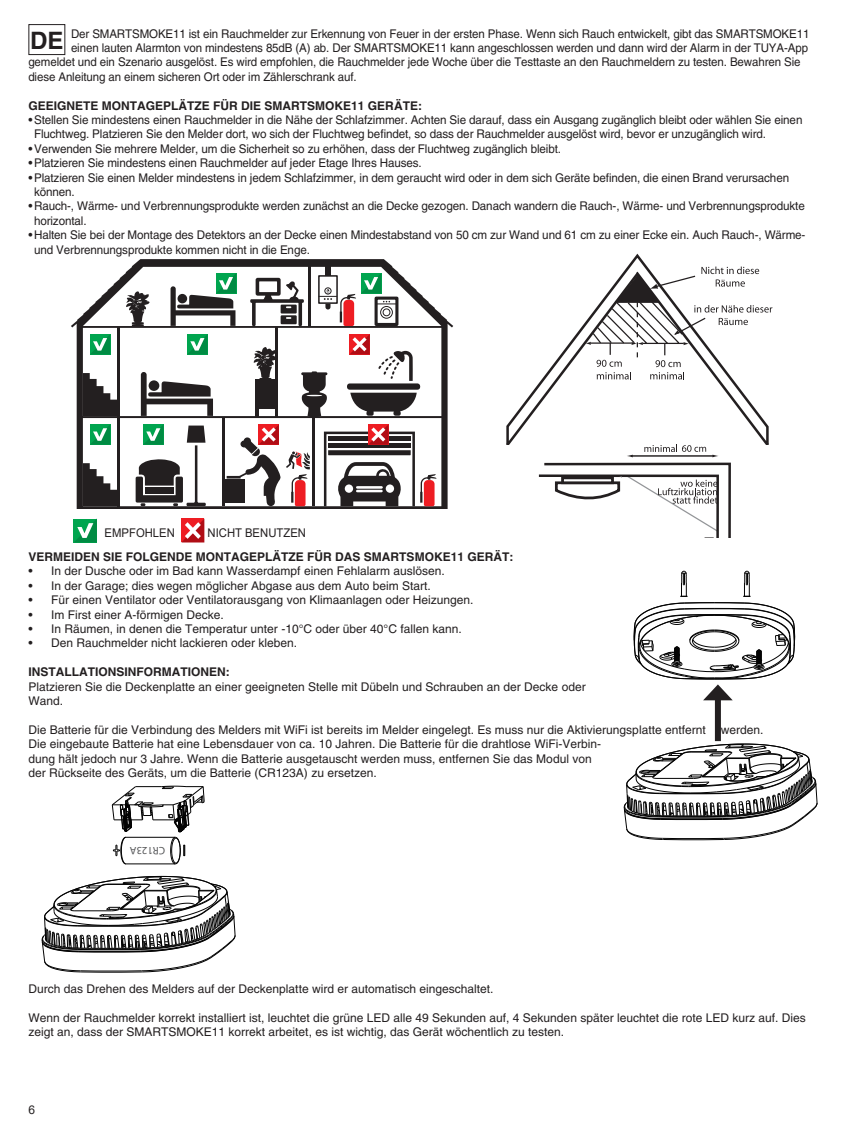
<style>
.page{position:relative;width:851px;height:1134px;background:#fff}
.page>*{position:absolute;margin:0;border:0;box-sizing:border-box;transform-origin:0 0}
.t1{font:700 24px "Helvetica";color:#231f20}
.t2{font:12px/14.4px "Helvetica";letter-spacing:-.01em;color:#231f20}
.t3{font:12px "Helvetica";letter-spacing:-.01em;color:#231f20;scale:.96 1}
.t4{font:700 12px "Helvetica";color:#231f20}
.t5{font:12px "Arial";color:#231f20;scale:.94 1}
.t6{font:12px "Arial";color:#231f20}
.t7{font:10.8px "Myriad Pro";color:#57585a}
</style>
<div class="page">
<svg style="left:506px;top:254px;width:263px;height:191px"></svg>
<svg style="left:585px;top:267px;width:187px;height:112px"></svg>
<div style="left:28px;top:24px;width:37px;height:31px;border:1px solid #231f20"></div>
<svg style="left:111px;top:786px;width:94px;height:78px"></svg>
<svg style="left:42px;top:876px;width:194px;height:97px"></svg>
<svg style="left:623px;top:743px;width:194px;height:97px"></svg>
<div style="left:714px;top:695px;width:6px;height:46px;background:#231f20"></div>
<svg style="left:539px;top:445px;width:256px;height:258px"></svg>
<div style="left:657px;top:679px;width:24px;height:24px;background:#fff"></div>
<div style="left:739px;top:681px;width:23px;height:25px;background:#fff"></div>
<div style="left:755px;top:551px;width:23px;height:28px;background:#fff"></div>
<div style="left:652px;top:551px;width:24px;height:28px;background:#fff"></div>
<svg style="left:71px;top:259px;width:382px;height:250px"></svg>
<svg style="left:83px;top:373px;width:34px;height:43px"></svg>
<svg style="left:141px;top:371px;width:72px;height:45px"></svg>
<div style="left:149px;top:380px;width:10px;height:11px;background:#231f20;border-radius:50%"></div>
<div style="left:224px;top:480px;width:21px;height:23px;background:#231f20"></div>
<hr style="left:222px;top:418px;width:2px;height:88px;background:#231f20">
<hr style="left:117px;top:418px;width:2px;height:88px;background:#231f20">
<hr style="left:313px;top:418px;width:2px;height:88px;background:#231f20">
<hr style="left:275px;top:327px;width:2px;height:90px;background:#231f20">
<hr style="left:117px;top:327px;width:2px;height:90px;background:#231f20">
<hr style="left:309px;top:264px;width:2px;height:63px;background:#231f20">
<svg style="left:301px;top:371px;width:26px;height:46px"></svg>
<div style="left:255px;top:379px;width:21px;height:30px;background:#231f20"></div>
<svg style="left:255px;top:409px;width:4px;height:7px"></svg>
<svg style="left:253px;top:347px;width:22px;height:35px"></svg>
<svg style="left:83px;top:463px;width:34px;height:43px"></svg>
<svg style="left:286px;top:451px;width:24px;height:55px"></svg>
<svg style="left:324px;top:424px;width:112px;height:82px"></svg>
<svg style="left:347px;top:334px;width:73px;height:82px"></svg>
<svg style="left:226px;top:424px;width:54px;height:82px"></svg>
<svg style="left:187px;top:334px;width:20px;height:20px"></svg>
<svg style="left:90px;top:334px;width:20px;height:20px"></svg>
<svg style="left:90px;top:424px;width:20px;height:21px"></svg>
<svg style="left:136px;top:424px;width:70px;height:82px"></svg>
<svg style="left:83px;top:267px;width:358px;height:59px"></svg>
<svg style="left:74px;top:518px;width:23px;height:24px"></svg>
<div style="left:181px;top:518px;width:23px;height:24px;background:#ee1d23"></div>
<svg style="left:182px;top:519px;width:22px;height:23px"></svg>
<p class="t3" style="left:71px;top:26px;width:770px">Der SMARTSMOKE11 ist ein Rauchmelder zur Erkennung von Feuer in der ersten Phase. Wenn sich Rauch entwickelt, gibt das SMARTSMOKE11</p>
<p class="t3" style="left:71px;top:41px;width:769px">einen lauten Alarmton von mindestens 85dB (A) ab. Der SMARTSMOKE11 kann angeschlossen werden und dann wird der Alarm in der TUYA-App</p>
<p class="t3" style="left:28px;top:55px;width:805px">gemeldet und ein Szenario ausgelöst. Es wird empfohlen, die Rauchmelder jede Woche über die Testtaste an den Rauchmeldern zu testen. Bewahren Sie</p>
<p class="t3" style="left:28px;top:70px;width:343px">diese Anleitung an einem sicheren Ort oder im Zählerschrank auf.</p>
<p class="t4" style="left:28px;top:98px;width:395px">GEEIGNETE MONTAGEPLÄTZE FÜR DIE SMARTSMOKE11 GERÄTE:</p>
<p class="t2" style="left:34px;top:113px;width:769px;text-indent:-6px">•Stellen Sie mindestens einen Rauchmelder in die Nähe der Schlafzimmer. Achten Sie darauf, dass ein Ausgang zugänglich bleibt oder wählen Sie einen<br>Fluchtweg. Platzieren Sie den Melder dort, wo sich der Fluchtweg befindet, so dass der Rauchmelder ausgelöst wird, bevor er unzugänglich wird.</p>
<p class="t2" style="left:28px;top:141px;width:534px">•Verwenden Sie mehrere Melder, um die Sicherheit so zu erhöhen, dass der Fluchtweg zugänglich bleibt.</p>
<p class="t2" style="left:28px;top:156px;width:395px">•Platzieren Sie mindestens einen Rauchmelder auf jeder Etage Ihres Hauses.</p>
<p class="t2" style="left:34px;top:170px;width:756px;text-indent:-6px">•Platzieren Sie einen Melder mindestens in jedem Schlafzimmer, in dem geraucht wird oder in dem sich Geräte befinden, die einen Brand verursachen können.</p>
<p class="t2" style="left:34px;top:199px;width:772px;text-indent:-6px">•Rauch-, Wärme- und Verbrennungsprodukte werden zunächst an die Decke gezogen. Danach wandern die Rauch-, Wärme- und Verbrennungsprodukte horizontal.</p>
<p class="t2" style="left:34px;top:228px;width:772px;text-indent:-6px">•Halten Sie bei der Montage des Detektors an der Decke einen Mindestabstand von 50 cm zur Wand und 61 cm zu einer Ecke ein. Auch Rauch-, Wärme&shy;und Verbrennungsprodukte kommen nicht in die Enge.</p>
<p class="t1" style="left:30px;top:26px;width:35px">DE</p>
<p class="t5" style="left:104px;top:524px;width:76px">EMPFOHLEN</p>
<p class="t5" style="left:207px;top:524px;width:106px">NICHT BENUTZEN</p>
<p class="t4" style="left:28px;top:549px;width:486px">VERMEIDEN SIE FOLGENDE MONTAGEPLÄTZE FÜR DAS SMARTSMOKE11 GERÄT:</p>
<p class="t2" style="left:28px;top:564px;width:418px">• In der Dusche oder im Bad kann Wasserdampf einen Fehlalarm auslösen.</p>
<p class="t2" style="left:28px;top:578px;width:404px">• In der Garage; dies wegen möglicher Abgase aus dem Auto beim Start.</p>
<p class="t2" style="left:28px;top:593px;width:446px">• Für einen Ventilator oder Ventilatorausgang von Klimaanlagen oder Heizungen.</p>
<p class="t2" style="left:28px;top:607px;width:197px">• Im First einer A-förmigen Decke.</p>
<p class="t2" style="left:28px;top:621px;width:435px">• In Räumen, in denen die Temperatur unter -10°C oder über 40°C fallen kann.</p>
<p class="t2" style="left:28px;top:636px;width:270px">• Den Rauchmelder nicht lackieren oder kleben.</p>
<p class="t4" style="left:28px;top:665px;width:203px">INSTALLATIONSINFORMATIONEN:</p>
<p class="t2" style="left:28px;top:679px;width:558px">Platzieren Sie die Deckenplatte an einer geeigneten Stelle mit Dübeln und Schrauben an der Decke oder<br>Wand.</p>
<p class="t2" style="left:28px;top:722px;width:678px">Die Batterie für die Verbindung des Melders mit WiFi ist bereits im Melder eingelegt. Es muss nur die Aktivierungsplatte entfernt</p>
<p class="t2" style="left:720px;top:722px;width:44px">werden.</p>
<p class="t2" style="left:28px;top:737px;width:574px">Die eingebaute Batterie hat eine Lebensdauer von ca. 10 Jahren. Die Batterie für die drahtlose WiFi-Verbin&shy;dung hält jedoch nur 3 Jahre. Wenn die Batterie ausgetauscht werden muss, entfernen Sie das Modul von der Rückseite des Geräts, um die Batterie (CR123A) zu ersetzen.</p>
<p class="t7" style="left:165px;top:857px;width:37px;rotate:-180deg">CR123A</p>
<p class="t2" style="left:28px;top:981px;width:466px">Durch das Drehen des Melders auf der Deckenplatte wird er automatisch eingeschaltet.</p>
<p class="t2" style="left:28px;top:1010px;width:779px">Wenn der Rauchmelder korrekt installiert ist, leuchtet die grüne LED alle 49 Sekunden auf, 4 Sekunden später leuchtet die rote LED kurz auf. Dies zeigt an, dass der SMARTSMOKE11 korrekt arbeitet, es ist wichtig, das Gerät wöchentlich zu testen.</p>
<p class="t6" style="left:28px;top:1102px;width:8px">6</p>
</div>
